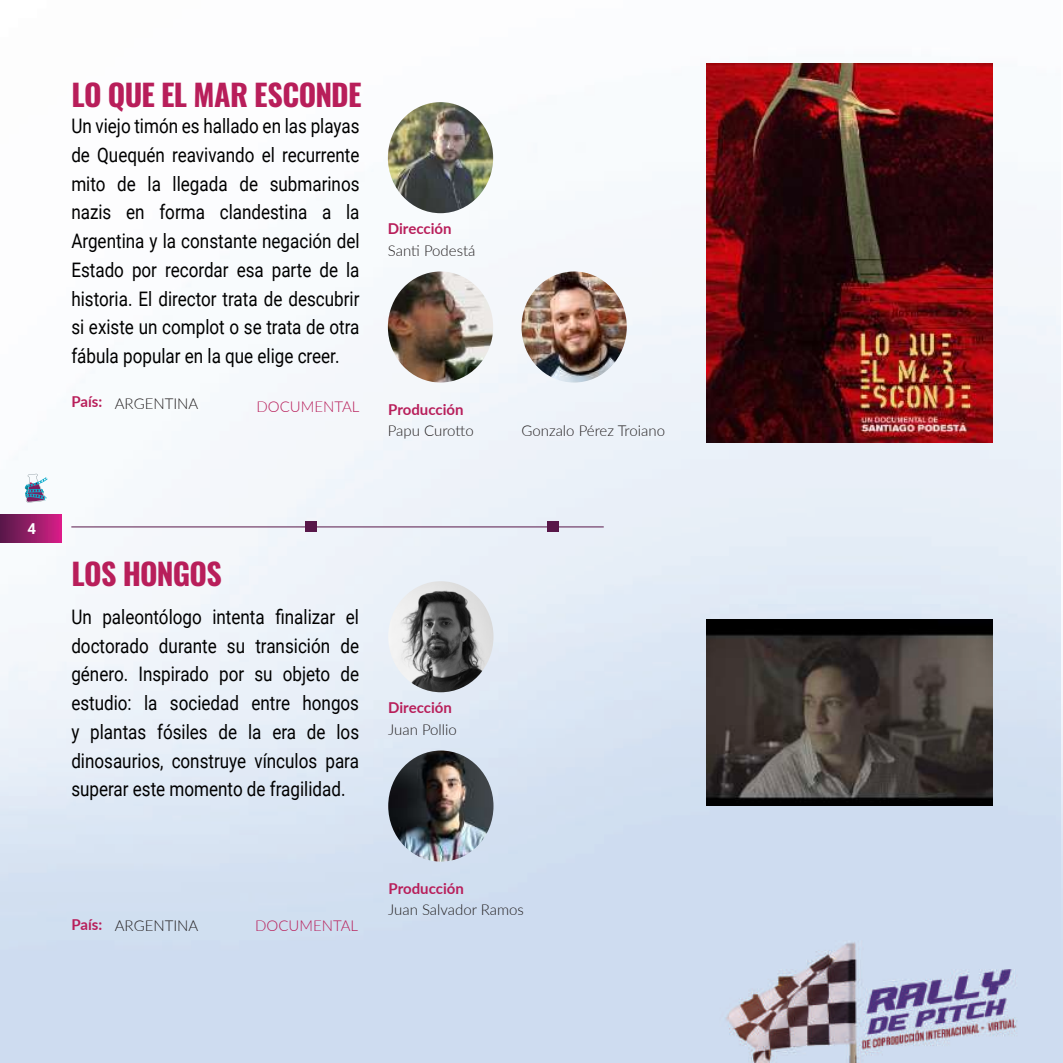
<style>
.page{position:relative;width:1063px;height:1063px;background:#fff}
.page>*{position:absolute;margin:0;border:0;box-sizing:border-box;transform-origin:0 0}
.t1{font:700 30px "Oswald";letter-spacing:-.02em;color:#b81e5a}
.t2{font:20px/28.8px "Roboto";color:#000;text-align:justify;scale:.85 1}
.t3{font:300 15px "Lato";color:#231f20}
.t4{font:700 15px "Lato";color:#b81e5a}
.t5{font:300 15px "Lato";color:#b81e5a}
.t6{font:700 15px "Roboto";color:#fff}
</style>
<div class="page">
<img style="left:0;top:63px;width:1061px;height:1000px">
<svg style="left:25px;top:474px;width:23px;height:28px"></svg>
<div style="left:0;top:514px;width:62px;height:28px;background:linear-gradient(to right,#541a48,#d51e86)"></div>
<img style="left:706px;top:63px;width:286px;height:380px">
<img style="left:706px;top:620px;width:286px;height:186px">
<img style="left:388px;top:271px;width:105px;height:112px">
<img style="left:521px;top:271px;width:106px;height:112px">
<img style="left:388px;top:751px;width:106px;height:111px">
<img style="left:388px;top:102px;width:105px;height:111px">
<img style="left:388px;top:581px;width:106px;height:111px">
<hr style="left:71px;top:526px;width:533px;height:1px;background:#581749">
<div style="left:547px;top:521px;width:12px;height:11px;background:#581749"></div>
<div style="left:305px;top:521px;width:11px;height:11px;background:#581749"></div>
<p class="t6" style="left:28px;top:519px;width:10px">4</p>
<h1 class="t1" style="left:71px;top:79px;width:292px">LO QUE EL MAR ESCONDE</h1>
<p class="t2" style="left:71px;top:111px;width:341px">Un viejo timón es hallado en las playas de Quequén reavivando el recurrente mito de la llegada de submarinos nazis en forma clandestina a la Argentina y la constante negación del Estado por recordar esa parte de la historia. El director trata de descubrir si existe un complot o se trata de otra fábula popular en la que elige creer.</p>
<p class="t4" style="left:71px;top:390px;width:32px">País:</p>
<p class="t3" style="left:115px;top:393px;width:85px">ARGENTINA</p>
<p class="t5" style="left:256px;top:397px;width:105px">DOCUMENTAL</p>
<p class="t4" style="left:388px;top:217px;width:65px">Dirección</p>
<p class="t3" style="left:388px;top:240px;width:89px">Santi Podestá</p>
<p class="t4" style="left:388px;top:398px;width:77px">Producción</p>
<p class="t3" style="left:388px;top:420px;width:87px">Papu Curotto</p>
<p class="t3" style="left:521px;top:420px;width:145px">Gonzalo Pérez Troiano</p>
<h1 class="t1" style="left:71px;top:558px;width:152px">LOS HONGOS</h1>
<p class="t2" style="left:71px;top:602px;width:340px">Un paleontólogo intenta finalizar el doctorado durante su transición de género. Inspirado por su objeto de estudio: la sociedad entre hongos y plantas fósiles de la era de los dinosaurios, construye vínculos para superar este momento de fragilidad.</p>
<p class="t4" style="left:388px;top:696px;width:65px">Dirección</p>
<p class="t3" style="left:388px;top:719px;width:70px">Juan Pollio</p>
<p class="t4" style="left:71px;top:913px;width:32px">País:</p>
<p class="t3" style="left:115px;top:916px;width:85px">ARGENTINA</p>
<p class="t5" style="left:255px;top:916px;width:105px">DOCUMENTAL</p>
<p class="t4" style="left:389px;top:877px;width:77px">Producción</p>
<p class="t3" style="left:388px;top:899px;width:137px">Juan Salvador Ramos</p>
</div>
